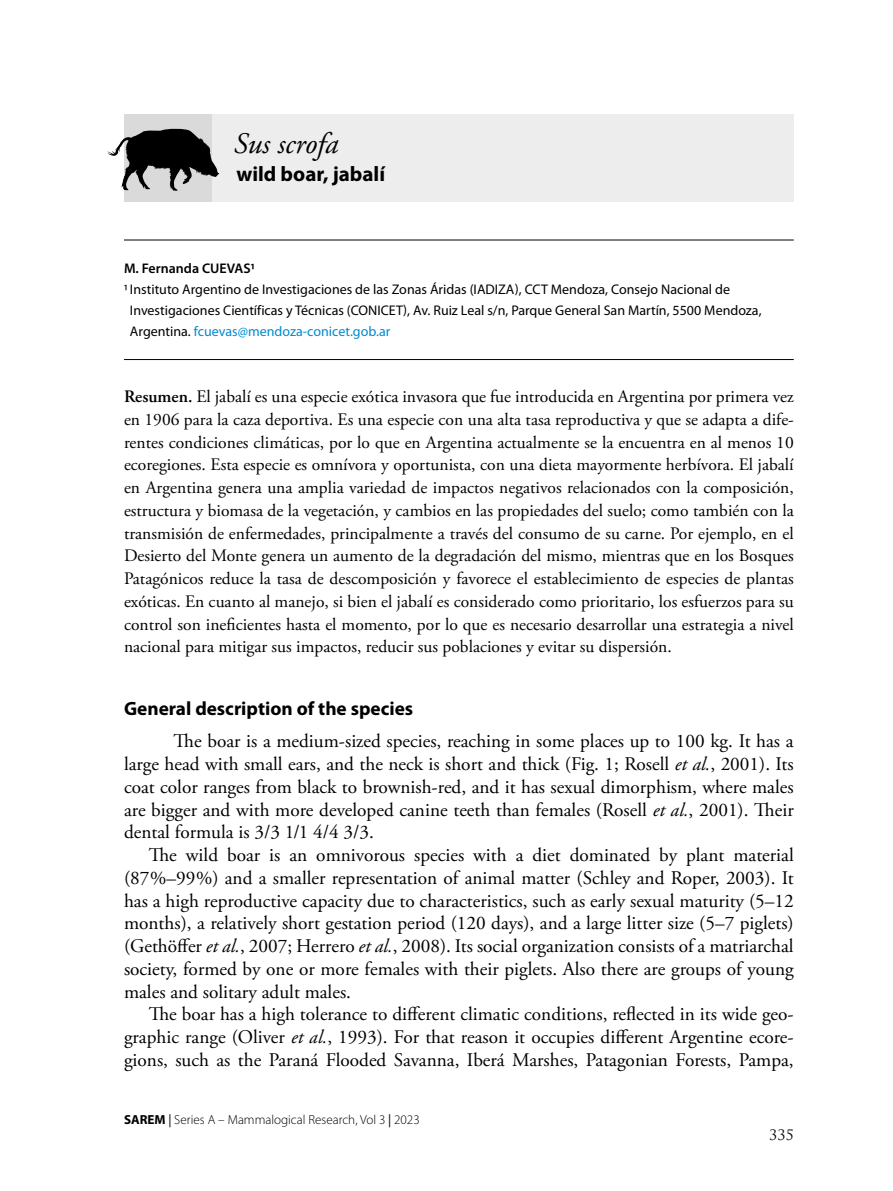
<style>
.page{position:relative;width:893px;height:1191px;background:#fff}
.page>*{position:absolute;margin:0;border:0;box-sizing:border-box;transform-origin:0 0}
.t1{font:italic 29.75px "Adobe Garamond Pro";color:#000}
.t2{font:700 21px "Myriad Pro";color:#000}
.t3{font:19.25px/22.8px "Adobe Garamond Pro";color:#000;text-align:justify}
.t4{font:700 19.25px "Myriad Pro";color:#000}
.t5{font:17.5px/22.8px "Adobe Garamond Pro";color:#000;text-align:justify}
.t6{font:14px/21px "Myriad Pro";color:#000}
.t7{font:600 14px "Myriad Pro";color:#000}
.t8{font:14px "Trajan";color:#000}
.t9{font:300 13.12px "Myriad Pro";color:#000}
.s1{color:#008bce}
.s2{font-weight:600}
.s3{font-style:italic}
.s4{font-weight:700}
.s5{font-weight:400}
</style>
<div class="page">
<hr style="left:124px;top:240px;width:670px;height:1px;background:#000">
<hr style="left:124px;top:359px;width:670px;height:1px;background:#000">
<div style="left:212px;top:114px;width:582px;height:88px;background:#ededed"></div>
<div style="left:124px;top:114px;width:88px;height:88px;background:#dadada"></div>
<svg style="left:107px;top:129px;width:112px;height:62px"></svg>
<h1 class="t1" style="left:234px;top:126px;width:106px">Sus scrofa</h1>
<p class="t2" style="left:236px;top:162px;width:150px">wild boar, jabalí</p>
<p class="t7" style="left:124px;top:260px;width:132px">M. Fernanda CUEVAS1</p>
<p class="t6" style="left:130px;top:279px;width:633px;text-indent:-6px">1 Instituto Argentino de Investigaciones de las Zonas Áridas (IADIZA), CCT Mendoza, Consejo Nacional de<br>Investigaciones Científicas y Técnicas (CONICET), Av. Ruiz Leal s/n, Parque General San Martín, 5500 Mendoza,<br>Argentina. <span class="s1">fcuevas@mendoza-conicet.gob.ar</span></p>
<p class="t5" style="left:124px;top:386px;width:671px"><span class="s2">Resumen.</span> El jabalí es una especie exótica invasora que fue introducida en Argentina por primera vez en 1906 para la caza deportiva. Es una especie con una alta tasa reproductiva y que se adapta a dife&shy;rentes condiciones climáticas, por lo que en Argentina actualmente se la encuentra en al menos 10 ecoregiones. Esta especie es omnívora y oportunista, con una dieta mayormente herbívora. El jabalí en Argentina genera una amplia variedad de impactos negativos relacionados con la composición, estructura y biomasa de la vegetación, y cambios en las propiedades del suelo; como también con la transmisión de enfermedades, principalmente a través del consumo de su carne. Por ejemplo, en el Desierto del Monte genera un aumento de la degradación del mismo, mientras que en los Bosques Patagónicos reduce la tasa de descomposición y favorece el establecimiento de especies de plantas exóticas. En cuanto al manejo, si bien el jabalí es considerado como prioritario, los esfuerzos para su control son ineficientes hasta el momento, por lo que es necesario desarrollar una estrategia a nivel nacional para mitigar sus impactos, reducir sus poblaciones y evitar su dispersión.</p>
<p class="t4" style="left:124px;top:697px;width:291px">General description of the species</p>
<p class="t3" style="left:124px;top:730px;width:671px;text-indent:50px">The boar is a medium-sized species, reaching in some places up to 100 kg. It has a large head with small ears, and the neck is short and thick (Fig. 1; Rosell <span class="s3">et al.</span>, 2001). Its coat color ranges from black to brownish-red, and it has sexual dimorphism, where males are bigger and with more developed canine teeth than females (Rosell <span class="s3">et al.</span>, 2001). Their dental formula is 3/3 1/1 4/4 3/3.</p>
<p class="t3" style="left:124px;top:844px;width:671px;text-indent:25px">The wild boar is an omnivorous species with a diet dominated by plant material (87%–99%) and a smaller representation of animal matter (Schley and Roper, 2003). It has a high reproductive capacity due to characteristics, such as early sexual maturity (5–12 months), a relatively short gestation period (120 days), and a large litter size (5–7 piglets) (Gethöffer <span class="s3">et al.</span>, 2007; Herrero <span class="s3">et al.</span>, 2008). Its social organization consists of a matriarchal society, formed by one or more females with their piglets. Also there are groups of young males and solitary adult males.</p>
<p class="t3" style="left:124px;top:1003px;width:671px;text-indent:25px">The boar has a high tolerance to different climatic conditions, reflected in its wide geo&shy;graphic range (Oliver <span class="s3">et al.</span>, 1993). For that reason it occupies different Argentine ecore&shy;gions, such as the Paraná Flooded Savanna, Iberá Marshes, Patagonian Forests, Pampa,</p>
<p class="t9" style="left:124px;top:1112px;width:297px"><span class="s4">SAREM</span> <span class="s5">|</span> Series A – Mammalogical Research, Vol 3 <span class="s5">|</span> 2023</p>
<p class="t8" style="left:769px;top:1126px;width:26px">335</p>
</div>
